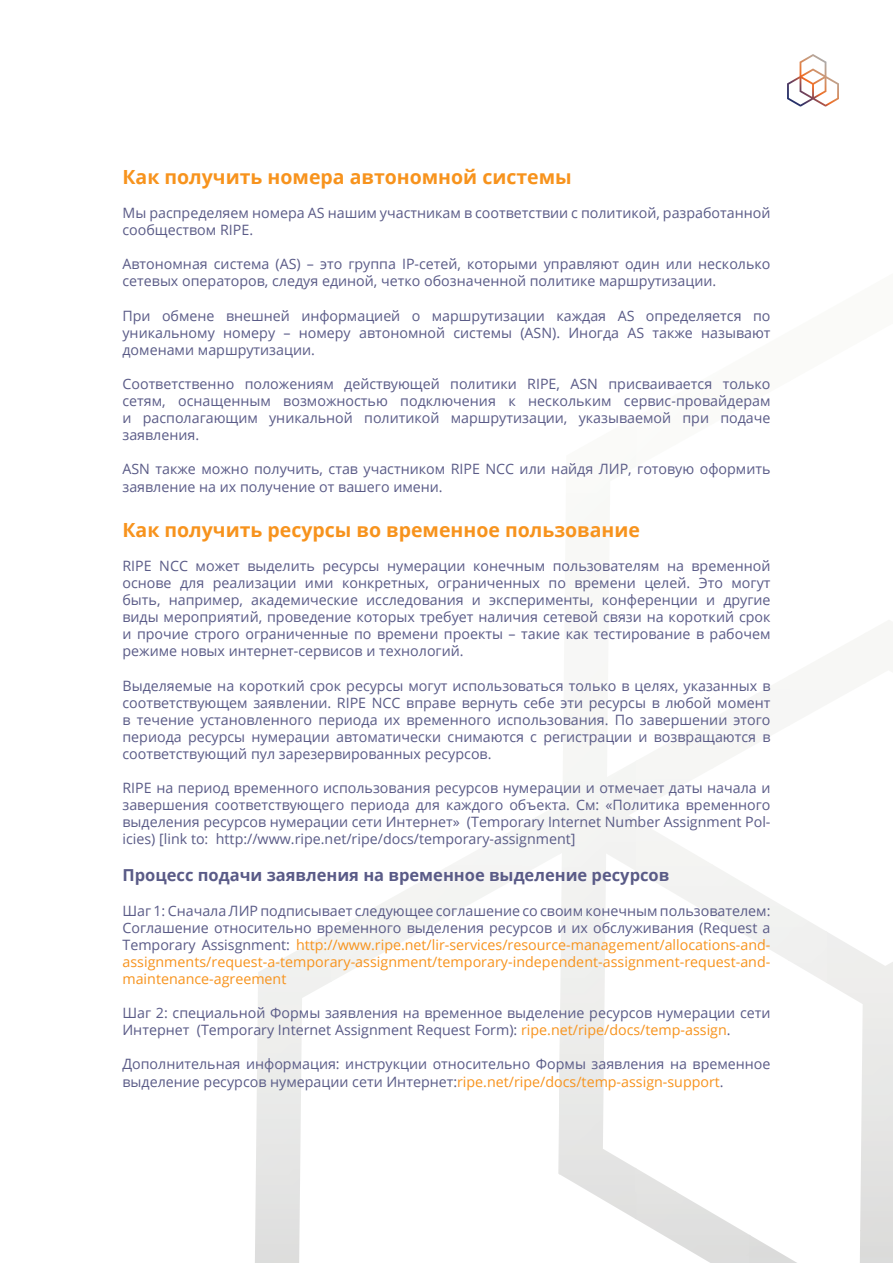
<style>
.page{position:relative;width:893px;height:1263px;background:#fff}
.page>*{position:absolute;margin:0;border:0;box-sizing:border-box;transform-origin:0 0}
.Russian_H2{font:700 19.5px "Open Sans";color:#f7931d}
.Russian_H3{font:700 16.5px "Open Sans";color:#5a5b87}
.t1{font:14.25px/17.1px "Open Sans";color:#5a5b87}
.t2{font:14.25px/17.1px "Open Sans";color:#f7931d;text-align:justify}
.s1{color:#5a5b87}
.s2{color:#f7931d}
</style>
<div class="page">
<img style="left:255px;top:932px;width:76px;height:331px">
<img style="left:636px;top:1192px;width:113px;height:71px">
<img style="left:749px;top:1231px;width:144px;height:32px">
<img style="left:827px;top:932px;width:66px;height:299px">
<img style="left:558px;top:1030px;width:2px;height:145px">
<img style="left:635px;top:1167px;width:41px;height:25px">
<svg style="left:787px;top:54px;width:52px;height:52px"></svg>
<p class="Russian_H2" style="left:122px;top:163px;width:451px">Как получить номера автономной системы</p>
<p class="t1" style="left:122px;top:204px;width:650px">Мы распределяем номера AS нашим участникам в соответствии с политикой, разработанной сообществом RIPE.</p>
<p class="t1" style="left:122px;top:255px;width:650px">Автономная система (AS) – это группа IP-сетей, которыми управляют один или несколько сетевых операторов, следуя единой, четко обозначенной политике маршрутизации.</p>
<p class="t1" style="left:122px;top:306px;width:650px;text-align:justify">При обмене внешней информацией о маршрутизации каждая AS определяется по уникальному номеру – номеру автономной системы (ASN). Иногда AS также называют доменами маршрутизации.</p>
<p class="t1" style="left:122px;top:375px;width:650px;text-align:justify">Соответственно положениям действующей политики RIPE, ASN присваивается только сетям, оснащенным возможностью подключения к нескольким сервис-провайдерам и располагающим уникальной политикой маршрутизации, указываемой при подаче заявления.</p>
<p class="t1" style="left:122px;top:460px;width:650px">ASN также можно получить, став участником RIPE NCC или найдя ЛИР, готовую оформить заявление на их получение от вашего имени.</p>
<p class="Russian_H2" style="left:122px;top:516px;width:519px">Как получить ресурсы во временное пользование</p>
<p class="t1" style="left:122px;top:557px;width:650px;text-align:justify">RIPE NCC может выделить ресурсы нумерации конечным пользователям на временной основе для реализации ими конкретных, ограниченных по времени целей. Это могут быть, например, академические исследования и эксперименты, конференции и другие виды мероприятий, проведение которых требует наличия сетевой связи на короткий срок и прочие строго ограниченные по времени проекты – такие как тестирование в рабочем режиме новых интернет-сервисов и технологий.</p>
<p class="t1" style="left:122px;top:676px;width:650px;text-align:justify">Выделяемые на короткий срок ресурсы могут использоваться только в целях, указанных в соответствующем заявлении. RIPE NCC вправе вернуть себе эти ресурсы в любой момент в течение установленного периода их временного использования. По завершении этого периода ресурсы нумерации автоматически снимаются с регистрации и возвращаются в соответствующий пул зарезервированных ресурсов.</p>
<p class="t1" style="left:122px;top:779px;width:650px;text-align:justify">RIPE на период временного использования ресурсов нумерации и отмечает даты начала и завершения соответствующего периода для каждого объекта. См: «Политика временного выделения ресурсов нумерации сети Интернет» (Temporary Internet Number Assignment Pol&shy;icies) [link to: http://www.ripe.net/ripe/docs/temporary-assignment]</p>
<p class="Russian_H3" style="left:122px;top:864px;width:548px">Процесс подачи заявления на временное выделение ресурсов</p>
<p class="t2" style="left:122px;top:901px;width:650px"><span class="s1">Шаг 1: Сначала ЛИР подписывает следующее соглашение со своим конечным пользователем:<br>Соглашение относительно временного выделения ресурсов и их обслуживания (Request a Temporary Assisgnment:</span> http://www.ripe.net/lir-services/resource-management/allocations-and&shy;assignments/request-a-temporary-assignment/temporary-independent-assignment-request-and&shy;maintenance-agreement</p>
<p class="t1" style="left:122px;top:1004px;width:650px">Шаг 2: специальной Формы заявления на временное выделение ресурсов нумерации сети<br>Интернет (Temporary Internet Assignment Request Form): <span class="s2">ripe.net/ripe/docs/temp-assign</span>.</p>
<p class="t1" style="left:122px;top:1055px;width:650px">Дополнительная информация: инструкции относительно Формы заявления на временное выделение ресурсов нумерации сети Интернет:<span class="s2">ripe.net/ripe/docs/temp-assign-support</span>.</p>
</div>
